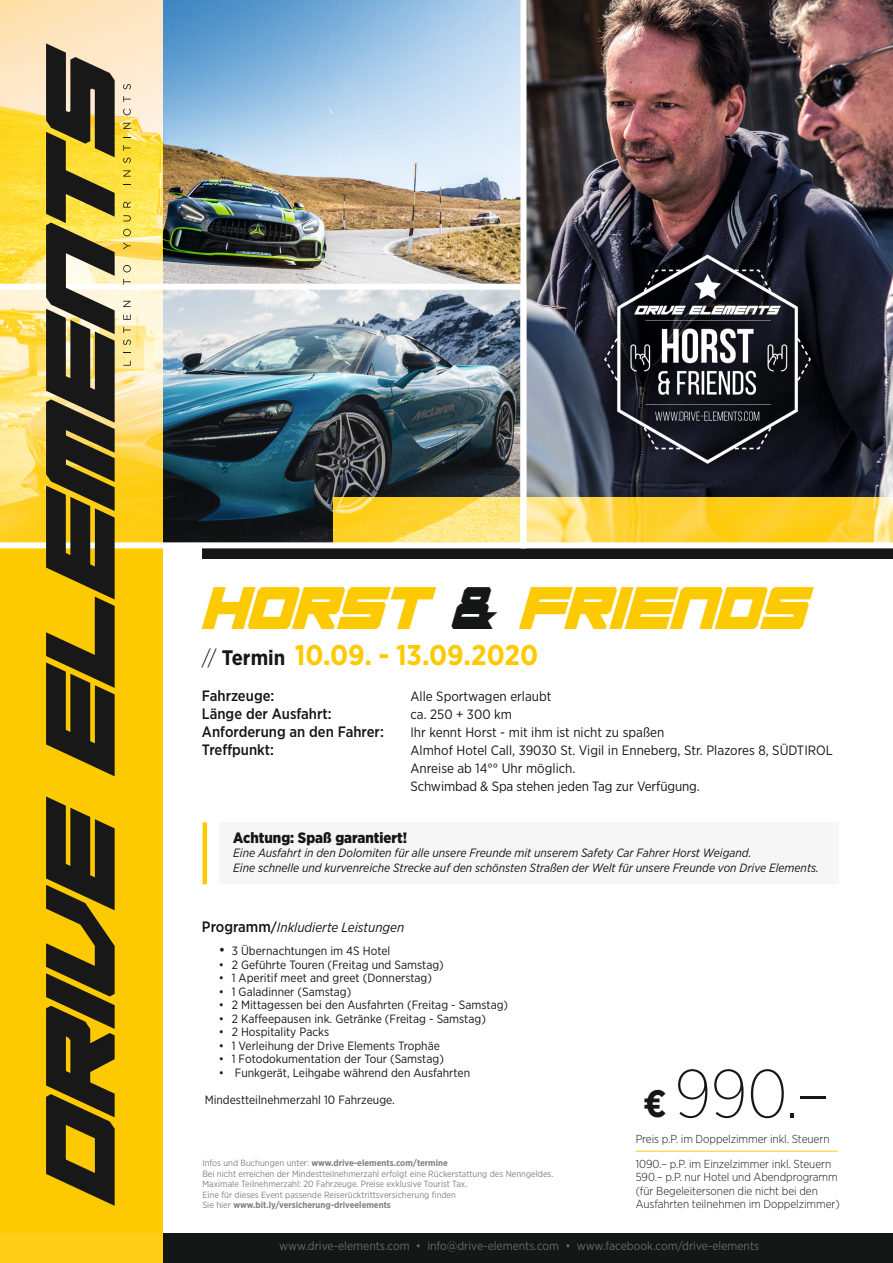
<style>
.page{position:relative;width:893px;height:1263px;background:#fff}
.page>*{position:absolute;margin:0;border:0;box-sizing:border-box;transform-origin:0 0}
.t1{font:200 67.95px "Gotham Narrow";color:#151616}
.t2{font:italic 55.8px "Base 45";color:#fdc900;scale:.83 1}
.t3{font:700 28.5px "Gotham Narrow";color:#fdc900}
.t4{font:500 15px "Gotham Narrow";color:#151616}
.t5{font:900 15px "Gotham Narrow";color:#151616}
.t6{font:13.5px "Gotham Narrow";color:#151616}
.t7{font:italic 13.5px "Gotham Narrow";color:#151616}
.t8{font:12px "Gotham Narrow";color:#151616}
.t9{font:italic 12px "Gotham Narrow";color:#151616}
.t10{font:12px "Gotham Narrow";color:#686868}
.t11{font:300 11.55px/13.5px "Gotham Narrow";letter-spacing:-.005em;color:#151616}
.t12{font:9px "Gotham Narrow";color:#818281}
.t13{font:700 9px "Gotham Narrow";color:#818281}
.s1{color:#151616}
.s2{font-weight:300;font-size:21px;color:#151616}
.s3{font-size:21px;color:#151616}
.s4{font-weight:500;font-style:normal;font-size:15px}
.s5{font-weight:500;font-style:normal}
.s6{font-size:15px}
.s7{font-weight:400}
.s8{font-weight:700;font-size:38.1px}
</style>
<div class="page">
<div style="left:202px;top:523px;width:691px;height:36px;background:#151616"></div>
<img style="left:163px;top:0;width:357px;height:284px">
<div style="left:0;top:1233px;width:893px;height:30px;background:#151616"></div>
<img style="left:520px;top:0;width:373px;height:548px">
<img style="left:163px;top:284px;width:363px;height:264px">
<svg style="left:0;top:0;width:163px;height:1263px;background:#fdd437"></svg>
<svg style="left:46px;top:796px;width:69px;height:410px;background:#5d4d10"></svg>
<svg style="left:46px;top:43px;width:69px;height:733px;background:#5f5429"></svg>
<svg style="left:123px;top:361px;width:8px;height:5px"></svg>
<svg style="left:123px;top:340px;width:8px;height:5px"></svg>
<svg style="left:123px;top:327px;width:8px;height:6px"></svg>
<svg style="left:123px;top:314px;width:8px;height:6px"></svg>
<svg style="left:123px;top:301px;width:8px;height:6px"></svg>
<svg style="left:123px;top:279px;width:8px;height:6px"></svg>
<svg style="left:123px;top:265px;width:8px;height:7px"></svg>
<svg style="left:123px;top:242px;width:8px;height:7px"></svg>
<svg style="left:123px;top:229px;width:8px;height:7px"></svg>
<svg style="left:123px;top:215px;width:8px;height:6px"></svg>
<svg style="left:123px;top:201px;width:8px;height:7px"></svg>
<svg style="left:123px;top:170px;width:8px;height:7px"></svg>
<svg style="left:123px;top:158px;width:8px;height:5px"></svg>
<svg style="left:123px;top:145px;width:8px;height:6px"></svg>
<svg style="left:123px;top:123px;width:8px;height:6px"></svg>
<svg style="left:123px;top:109px;width:8px;height:6px"></svg>
<svg style="left:123px;top:96px;width:8px;height:6px"></svg>
<svg style="left:123px;top:84px;width:8px;height:6px"></svg>
<div style="left:219px;top:822px;width:620px;height:62px;background:#f6f6f6"></div>
<img style="left:534px;top:182px;width:351px;height:315px">
<hr style="left:203px;top:822px;width:4px;height:62px;background:#fdc900">
<hr style="left:636px;top:1151px;width:202px;height:1px;background:#fdc900">
<svg style="left:334px;top:497px;width:559px;height:45px;background:#fed749"></svg>
<img style="left:579px;top:231px;width:257px;height:256px">
<p class="t2" style="left:202px;top:582px;width:746px">HORST <span class="s1">&amp;</span> FRIENDS</p>
<p class="t3" style="left:202px;top:636px;width:338px"><span class="s2">//</span> <span class="s3">Termin</span> 10.09. - 13.09.2020</p>
<p class="t4" style="left:202px;top:686px;width:74px">Fahrzeuge:</p>
<p class="t6" style="left:410px;top:687px;width:143px">Alle Sportwagen erlaubt</p>
<p class="t4" style="left:202px;top:704px;width:131px">Länge der Ausfahrt:</p>
<p class="t6" style="left:410px;top:705px;width:103px">ca. 250 + 300 km</p>
<p class="t4" style="left:202px;top:722px;width:183px">Anforderung an den Fahrer:</p>
<p class="t6" style="left:410px;top:723px;width:255px">Ihr kennt Horst - mit ihm ist nicht zu spaßen</p>
<p class="t4" style="left:202px;top:740px;width:74px">Treffpunkt:</p>
<p class="t6" style="left:410px;top:741px;width:424px">Almhof Hotel Call, 39030 St. Vigil in Enneberg, Str. Plazores 8, SÜDTIROL</p>
<p class="t6" style="left:410px;top:759px;width:166px">Anreise ab 14°° Uhr möglich.</p>
<p class="t6" style="left:410px;top:777px;width:291px">Schwimbad &amp; Spa stehen jeden Tag zur Verfügung.</p>
<p class="t5" style="left:233px;top:828px;width:176px">Achtung: Spaß garantiert!</p>
<p class="t9" style="left:233px;top:845px;width:520px">Eine Ausfahrt in den Dolomiten für alle unsere Freunde mit unserem Safety Car Fahrer Horst Weigand.</p>
<p class="t9" style="left:233px;top:860px;width:587px">Eine schnelle und kurvenreiche Strecke auf den schönsten Straßen der Welt für unsere Freunde von Drive Elements.</p>
<p class="t7" style="left:202px;top:918px;width:204px"><span class="s4">Programm</span><span class="s5">/</span>Inkludierte Leistungen</p>
<p class="t8" style="left:219px;top:943px;width:173px"><span class="s6">•</span> 3 Übernachtungen im 4S Hotel</p>
<p class="t8" style="left:219px;top:957px;width:226px">• 2 Geführte Touren (Freitag und Samstag)</p>
<p class="t8" style="left:219px;top:970px;width:214px">• 1 Aperitif meet and greet (Donnerstag)</p>
<p class="t8" style="left:219px;top:984px;width:134px">• 1 Galadinner (Samstag)</p>
<p class="t8" style="left:219px;top:997px;width:291px">• 2 Mittagessen bei den Ausfahrten (Freitag - Samstag)</p>
<p class="t8" style="left:219px;top:1011px;width:268px">• 2 Kaffeepausen ink. Getränke (Freitag - Samstag)</p>
<p class="t8" style="left:219px;top:1024px;width:112px">• 2 Hospitality Packs</p>
<p class="t8" style="left:219px;top:1038px;width:222px">• 1 Verleihung der Drive Elements Trophäe</p>
<p class="t8" style="left:219px;top:1051px;width:226px">• 1 Fotodokumentation der Tour (Samstag)</p>
<p class="t8" style="left:219px;top:1065px;width:253px">• Funkgerät, Leihgabe während den Ausfahrten</p>
<p class="t8" style="left:205px;top:1092px;width:192px">Mindestteilnehmerzahl 10 Fahrzeuge.</p>
<p class="t13" style="left:202px;top:1157px;width:247px"><span class="s7">Infos und Buchungen unter:</span> www.drive-elements.com/termine</p>
<p class="t12" style="left:202px;top:1168px;width:353px">Bei nicht erreichen der Mindestteilnehmerzahl erfolgt eine Rückerstattung des Nenngeldes.</p>
<p class="t12" style="left:202px;top:1178px;width:266px">Maximale Teilnehmerzahl: 20 Fahrzeuge. Preise exklusive Tourist Tax.</p>
<p class="t12" style="left:202px;top:1189px;width:255px">Eine für dieses Event passende Reiserücktrittsversicherung finden</p>
<p class="t13" style="left:202px;top:1199px;width:190px"><span class="s7">Sie hier</span> www.bit.ly/versicherung-driveelements</p>
<p class="t1" style="left:643px;top:1052px;width:188px"><span class="s8">€</span> 990.–</p>
<p class="t11" style="left:636px;top:1132px;width:195px">Preis p.P. im Doppelzimmer inkl. Steuern</p>
<p class="t11" style="left:636px;top:1157px;width:197px">1090.– p.P. im Einzelzimmer inkl. Steuern</p>
<p class="t11" style="left:636px;top:1170px;width:204px">590.– p.P. nur Hotel und Abendprogramm</p>
<p class="t11" style="left:636px;top:1184px;width:205px">(für Begeleitersonen die nicht bei den<br>Ausfahrten teilnehmen im Doppelzimmer)</p>
<p class="t10" style="left:279px;top:1238px;width:482px">www.drive-elements.com • info@drive-elements.com • www.facebook.com/drive-elements</p>
</div>
